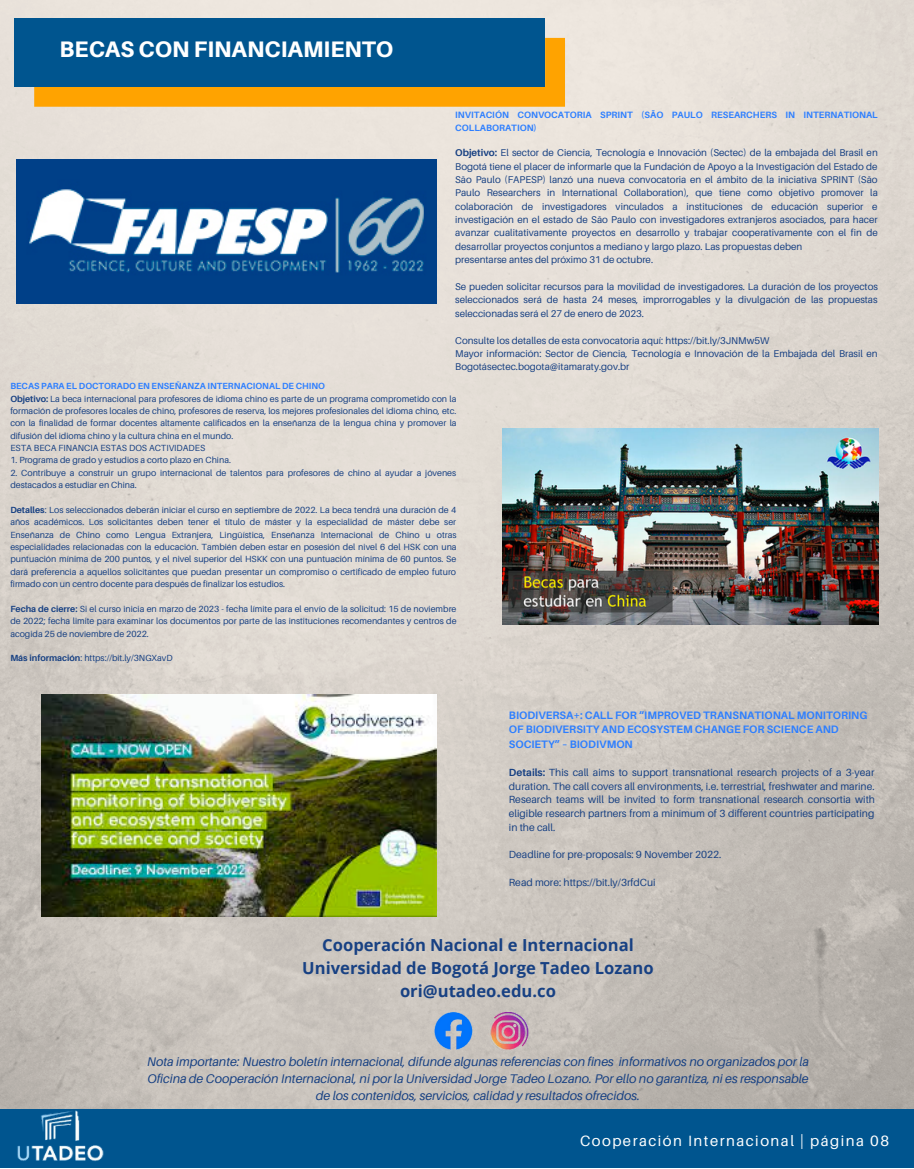
<style>
.page{position:relative;width:914px;height:1169px;background:#fff}
.page>*{position:absolute;margin:0;border:0;box-sizing:border-box;transform-origin:0 0}
.t1{font:800 22.5px "Aileron";color:#fff}
.t2{font:700 16.65px/23px "Open Sans";color:#184183;text-align:center}
.t3{font:14.85px "Aileron";letter-spacing:.1em;color:#fff}
.t4{font:italic 12.45px/17.2px "Aileron";color:#184183;text-align:center}
.t5{font:700 10.8px/14.5px "Aileron";color:#2e7fff}
.t6{font:10.35px/13.6px "Aileron";color:#184183;text-align:justify}
.t7{font:9.75px/13.4px "Aileron";color:#184183}
.t8{font:700 9.15px/12.5px "Aileron";color:#2e7fff}
.t9{font:8.85px/12.3px "Aileron";color:#184183}
.s1{font-weight:700}
.s2{font-weight:700;color:#2e7fff}
</style>
<div class="page">
<img style="left:0;top:0;width:914px;height:1167px">
<div style="left:34px;top:38px;width:531px;height:69px;background:#ffa300"></div>
<div style="left:14px;top:18px;width:531px;height:69px;background:#00558f"></div>
<img style="left:503px;top:428px;width:375px;height:197px">
<img style="left:17px;top:159px;width:420px;height:144px">
<div style="left:0;top:1109px;width:913px;height:58px;background:#00558f"></div>
<img style="left:418px;top:998px;width:69px;height:69px">
<img style="left:487px;top:1012px;width:43px;height:41px">
<img style="left:10px;top:1099px;width:99px;height:62px">
<img style="left:41px;top:694px;width:396px;height:222px">
<h1 class="t1" style="left:60px;top:35px;width:335px">BECAS CON FINANCIAMIENTO</h1>
<p class="t8" style="left:455px;top:109px;width:424px">INVITACIÓN CONVOCATORIA SPRINT (SÃO PAULO RESEARCHERS IN INTERNATIONAL<br>COLLABORATION)</p>
<p class="t7" style="left:455px;top:146px;width:424px"><span class="s1">Objetivo:</span> El sector de Ciencia, Tecnología e Innovación (Sectec) de la embajada del Brasil en Bogotá tiene el placer de informarle que la Fundación de Apoyo a la Investigación del Estado de São Paulo (FAPESP) lanzó una nueva convocatoria en el ámbito de la iniciativa SPRINT (São Paulo Researchers in International Collaboration), que tiene como objetivo promover la colaboración de investigadores vinculados a instituciones de educación superior e investigación en el estado de São Paulo con investigadores extranjeros asociados, para hacer avanzar cualitativamente proyectos en desarrollo y trabajar cooperativamente con el fin de desarrollar proyectos conjuntos a mediano y largo plazo. Las propuestas deben<br>presentarse antes del próximo 31 de octubre.</p>
<p class="t7" style="left:455px;top:280px;width:424px;text-align:justify">Se pueden solicitar recursos para la movilidad de investigadores. La duración de los proyectos seleccionados será de hasta 24 meses, improrrogables y la divulgación de las propuestas seleccionadas será el 27 de enero de 2023.</p>
<p class="t7" style="left:455px;top:333px;width:424px">Consulte los detalles de esta convocatoria aquí: https://bit.ly/3JNMw5W<br>Mayor información: Sector de Ciencia, Tecnología e Innovación de la Embajada del Brasil en<br>Bogotásectec.bogota@itamaraty.gov.br</p>
<p class="t9" style="left:10px;top:380px;width:448px"><span class="s2">BECAS PARA EL DOCTORADO EN ENSEÑANZA INTERNACIONAL DE CHINO<br></span><span class="s1">Objetivo:</span> La beca internacional para profesores de idioma chino es parte de un programa comprometido con la formación de profesores locales de chino, profesores de reserva, los mejores profesionales del idioma chino, etc. con la finalidad de formar docentes altamente calificados en la enseñanza de la lengua china y promover la difusión del idioma chino y la cultura china en el mundo.<br>ESTA BECA FINANCIA ESTAS DOS ACTIVIDADES</p>
<p class="t9" style="left:10px;top:454px;width:222px">1. Programa de grado y estudios a corto plazo en China.</p>
<p class="t9" style="left:10px;top:466px;width:447px">2. Contribuye a construir un grupo internacional de talentos para profesores de chino al ayudar a jóvenes destacados a estudiar en China.</p>
<p class="t9" style="left:10px;top:503px;width:448px;text-align:justify"><span class="s1">Detalles</span>: Los seleccionados deberán iniciar el curso en septiembre de 2022. La beca tendrá una duración de 4 años académicos. Los solicitantes deben tener el título de máster y la especialidad de máster debe ser Enseñanza de Chino como Lengua Extranjera, Lingüística, Enseñanza Internacional de Chino u otras especialidades relacionadas con la educación. También deben estar en posesión del nivel 6 del HSK con una puntuación mínima de 200 puntos, y el nivel superior del HSKK con una puntuación mínima de 60 puntos. Se dará preferencia a aquellos solicitantes que puedan presentar un compromiso o certificado de empleo futuro firmado con un centro docente para después de finalizar los estudios.</p>
<p class="t9" style="left:10px;top:602px;width:448px;text-align:justify"><span class="s1">Fecha de cierre:</span> Si el curso inicia en marzo de 2023 - fecha límite para el envío de la solicitud: 15 de noviembre de 2022; fecha limite para examinar los documentos por parte de las instituciones recomendantes y centros de acogida 25 de noviembre de 2022.</p>
<p class="t9" style="left:10px;top:652px;width:164px"><span class="s1">Más información</span>: https://bit.ly/3NGXavD</p>
<p class="t5" style="left:509px;top:708px;width:360px">BIODIVERSA+: CALL FOR “IMPROVED TRANSNATIONAL MONITORING<br>OF BIODIVERSITY AND ECOSYSTEM CHANGE FOR SCIENCE AND<br>SOCIETY” – BIODIVMON</p>
<p class="t6" style="left:509px;top:765px;width:368px"><span class="s1">Details:</span> This call aims to support transnational research projects of a 3-year duration. The call covers all environments, i.e. terrestrial, freshwater and marine.<br>Research teams will be invited to form transnational research consortia with eligible research partners from a minimum of 3 different countries participating in the call.</p>
<p class="t6" style="left:509px;top:847px;width:214px">Deadline for pre-proposals: 9 November 2022.</p>
<p class="t6" style="left:509px;top:875px;width:148px">Read more: https://bit.ly/3rfdCui</p>
<h2 class="t2" style="left:302px;top:933px;width:353px">Cooperación Nacional e Internacional<br>Universidad de Bogotá Jorge Tadeo Lozano ori@utadeo.edu.co</h2>
<p class="t4" style="left:147px;top:1052px;width:663px">Nota importante: Nuestro boletín internacional, difunde algunas referencias con fines informativos no organizados por la<br>Oficina de Cooperación Internacional, ni por la Universidad Jorge Tadeo Lozano. Por ello no garantiza, ni es responsable de los contenidos, servicios, calidad y resultados ofrecidos.</p>
<h3 class="t3" style="left:580px;top:1131px;width:310px">Cooperación Internacional | página 08</h3>
<h3 class="t3" style="left:584px;top:1131px;width:310px">Cooperación Internacional | página 05</h3>
</div>
